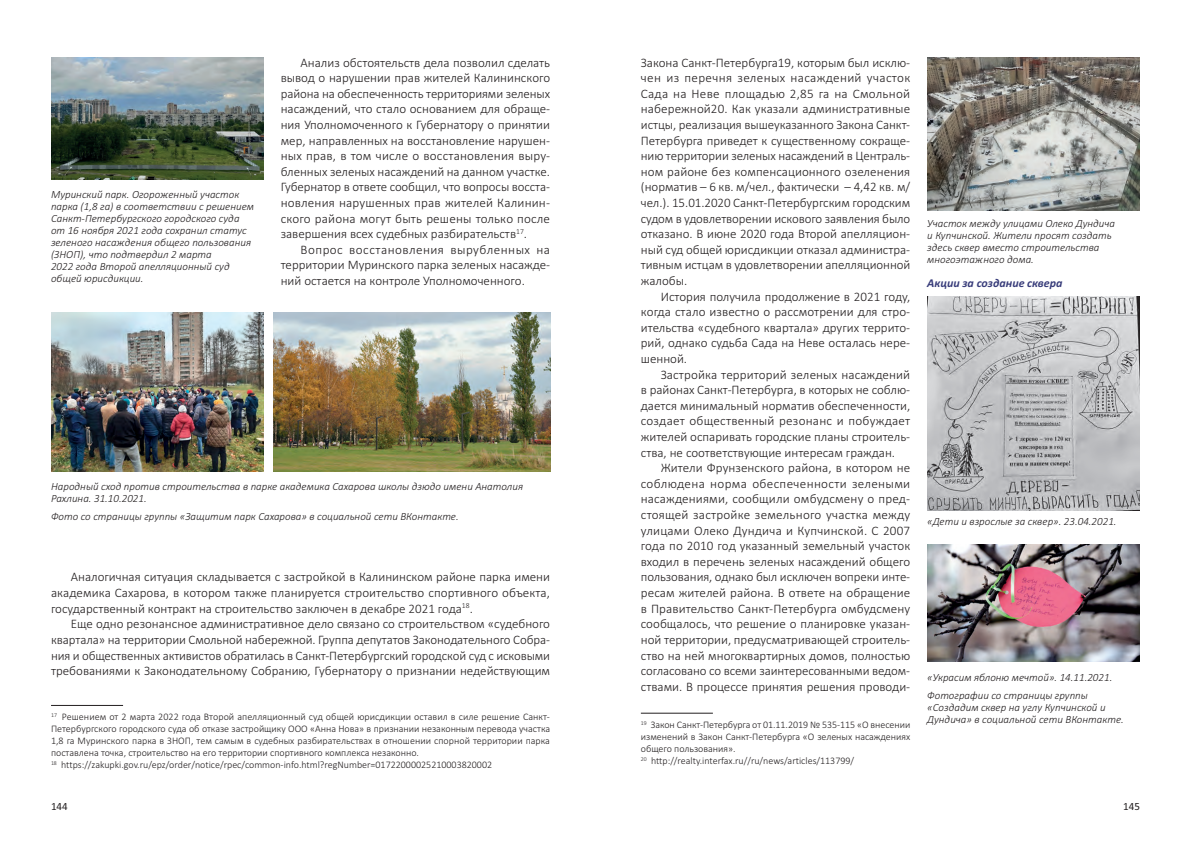
<style>
.page{position:relative;width:1191px;height:842px;background:#fff}
.page>*{position:absolute;margin:0;border:0;box-sizing:border-box;transform-origin:0 0}
.t1{font:300 13px/15.6px "Calibri";color:#231f20;text-align:justify}
.t2{font:italic 700 12px "Calibri";color:#383c7a}
.t3{font:italic 300 11px/12px "Calibri";color:#231f20}
.t4{font:11px "Calibri";color:#231f20}
.t5{font:300 10px/12px "Calibri";color:#231f20}
</style>
<div class="page">
<hr style="left:641px;top:713px;width:72px;height:1px;background:#231f20">
<img style="left:927px;top:296px;width:213px;height:214px">
<img style="left:927px;top:544px;width:213px;height:118px">
<img style="left:927px;top:57px;width:213px;height:153px">
<hr style="left:51px;top:705px;width:72px;height:1px;background:#231f20">
<img style="left:51px;top:57px;width:213px;height:123px">
<img style="left:51px;top:312px;width:213px;height:160px">
<img style="left:273px;top:312px;width:277px;height:160px">
<p class="t3" style="left:51px;top:189px;width:205px">Муринский парк. Огороженный участок парка (1,8 га) в соответствии с решением Санкт-Петербургского городского суда от 16 ноября 2021 года сохранил статус зеленого насаждения общего пользования (ЗНОП), что подтвердил 2 марта<br>2022 года Второй апелляционный суд общей юрисдикции.</p>
<p class="t1" style="left:281px;top:56px;width:271px;text-indent:20px">Анализ обстоятельств дела позволил сделать вывод о нарушении прав жителей Калининского района на обеспеченность территориями зеленых насаждений, что стало основанием для обраще&shy;ния Уполномоченного к Губернатору о принятии мер, направленных на восстановление нарушен&shy;ных прав, в том числе о восстановления выру&shy;бленных зеленых насаждений на данном участке.<br>Губернатор в ответе сообщил, что вопросы восста&shy;новления нарушенных прав жителей Калинин&shy;ского района могут быть решены только после завершения всех судебных разбирательств<sup>17</sup>.</p>
<p class="t1" style="left:281px;top:243px;width:271px;text-indent:20px">Вопрос восстановления вырубленных на территории Муринского парка зеленых насажде&shy;ний остается на контроле Уполномоченного.</p>
<p class="t3" style="left:51px;top:481px;width:473px">Народный сход против строительства в парке академика Сахарова школы дзюдо имени Анатолия<br>Рахлина. 31.10.2021.</p>
<p class="t3" style="left:51px;top:511px;width:409px">Фото со страницы группы «Защитим парк Сахарова» в социальной сети ВКонтакте.</p>
<p class="t1" style="left:51px;top:570px;width:500px;text-indent:20px">Аналогичная ситуация складывается с застройкой в Калининском районе парка имени академика Сахарова, в котором также планируется строительство спортивного объекта, государственный контракт на строительство заключен в декабре 2021 года<sup>18</sup>.</p>
<p class="t1" style="left:51px;top:617px;width:500px;text-indent:20px">Еще одно резонансное административное дело связано со строительством «судебного квартала» на территории Смольной набережной. Группа депутатов Законодательного Собра&shy;ния и общественных активистов обратилась в Санкт-Петербургский городской суд с исковыми требованиями к Законодательному Собранию, Губернатору о признании недействующим</p>
<p class="t5" style="left:51px;top:712px;width:500px"><sup>17</sup> Решением от 2 марта 2022 года Второй апелляционный суд общей юрисдикции оставил в силе решение Санкт-Петербургского городского суда об отказе застройщику ООО «Анна Нова» в признании незаконным перевода участка 1,8 га Муринского парка в ЗНОП, тем самым в судебных разбирательствах в отношении спорной территории парка поставлена точка, строительство на его территории спортивного комплекса незаконно.<br><sup>18</sup> https://zakupki.gov.ru/epz/order/notice/rpec/common-info.html?regNumber=01722000025210003820002</p>
<p class="t1" style="left:641px;top:56px;width:271px">Закона Санкт-Петербурга19, которым был исклю&shy;чен из перечня зеленых насаждений участок Сада на Неве площадью 2,85 га на Смольной набережной20. Как указали административные истцы, реализация вышеуказанного Закона Санкт-Петербурга приведет к существенному сокраще&shy;нию территории зеленых насаждений в Централь&shy;ном районе без компенсационного озеленения (норматив – 6 кв. м/чел., фактически – 4,42 кв. м/ чел.). 15.01.2020 Санкт-Петербургским городским судом в удовлетворении искового заявления было отказано. В июне 2020 года Второй апелляцион&shy;ный суд общей юрисдикции отказал администра&shy;тивным истцам в удовлетворении апелляционной жалобы.</p>
<p class="t1" style="left:641px;top:290px;width:271px;text-indent:20px">История получила продолжение в 2021 году, когда стало известно о рассмотрении для стро&shy;ительства «судебного квартала» других террито&shy;рий, однако судьба Сада на Неве осталась нере&shy;шенной.</p>
<p class="t1" style="left:641px;top:368px;width:271px;text-indent:20px">Застройка территорий зеленых насаждений в районах Санкт-Петербурга, в которых не соблю&shy;дается минимальный норматив обеспеченности, создает общественный резонанс и побуждает жителей оспаривать городские планы строитель&shy;ства, не соответствующие интересам граждан.</p>
<p class="t1" style="left:641px;top:461px;width:271px;text-indent:20px">Жители Фрунзенского района, в котором не соблюдена норма обеспеченности зелеными насаждениями, сообщили омбудсмену о пред&shy;стоящей застройке земельного участка между улицами Олеко Дундича и Купчинской. С 2007 года по 2010 год указанный земельный участок входил в перечень зеленых насаждений общего пользования, однако был исключен вопреки инте&shy;ресам жителей района. В ответе на обращение в Правительство Санкт-Петербурга омбудсмену сообщалось, что решение о планировке указан&shy;ной территории, предусматривающей строитель&shy;ство на ней многоквартирных домов, полностью согласовано со всеми заинтересованными ведом&shy;ствами. В процессе принятия решения проводи-</p>
<p class="t5" style="left:641px;top:719px;width:271px"><sup>19</sup> Закон Санкт-Петербурга от 01.11.2019 № 535-115 «О внесении изменений в Закон Санкт-Петербурга «О зеленых насаждениях общего пользования».<br><sup>20</sup> http://realty.interfax.ru//ru/news/articles/113799/</p>
<p class="t3" style="left:927px;top:218px;width:189px">Участок между улицами Олеко Дундича и Купчинской. Жители просят создать здесь сквер вместо строительства многоэтажного дома.</p>
<p class="t2" style="left:927px;top:276px;width:137px">Акции за создание сквера</p>
<p class="t3" style="left:927px;top:516px;width:191px">«Дети и взрослые за сквер». 23.04.2021.</p>
<p class="t3" style="left:927px;top:669px;width:187px;line-height:17.7px">«Украсим яблоню мечтой». 14.11.2021.<br>Фотографии со страницы группы</p>
<p class="t3" style="left:927px;top:702px;width:198px">«Создадим сквер на углу Купчинской и<br>Дундича» в социальной сети ВКонтакте.</p>
<p class="t4" style="left:51px;top:799px;width:18px">144</p>
<p class="t4" style="left:1123px;top:799px;width:18px">145</p>
</div>
